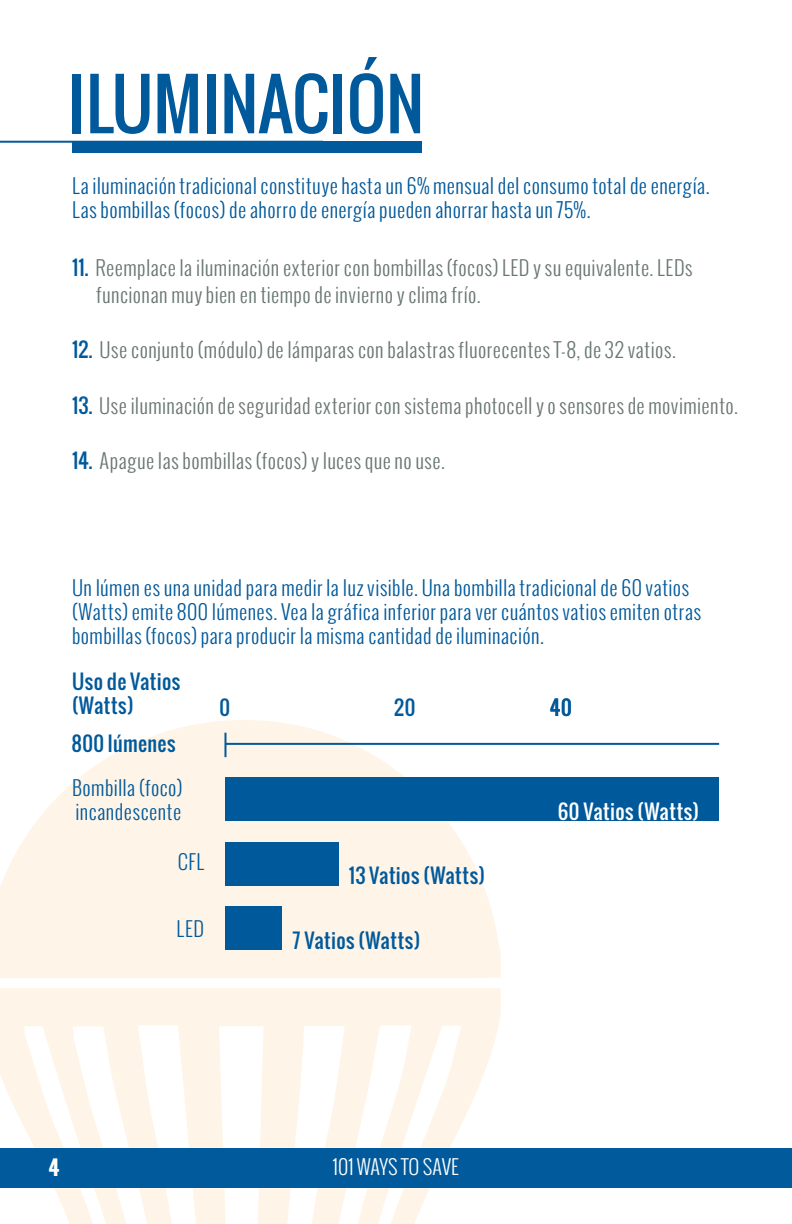
<style>
.page{position:relative;width:792px;height:1224px;background:#fff}
.page>*{position:absolute;margin:0;border:0;box-sizing:border-box;transform-origin:0 0}
.t1{font:68px "Oswald";color:#00599b}
.SubHead_Callout{font:300 20px/24px "Oswald";letter-spacing:.02em;color:#00599b}
.ListCopy{font:300 20px "Oswald";letter-spacing:.02em;color:#687673}
.SubHead_Callout-2{font:20px/24px "Oswald";letter-spacing:.025em;color:#00599b}
.SubHead_Callout-3{font:20px "Oswald";letter-spacing:.025em;color:#fff}
.t2{font:300 20px "Oswald";color:#fff}
.t3{font:700 20px "Oswald";color:#fff}
.s1{font-weight:400;color:#00599b}
</style>
<div class="page">
<div style="left:72px;top:141px;width:350px;height:11px;background:#005a9c"></div>
<svg style="left:0;top:720px;width:501px;height:258px;fill:#fef4e7"></svg>
<svg style="left:0;top:988px;width:501px;height:236px;fill:#fef4e7"></svg>
<hr style="left:0;top:141px;width:323px;height:2px;background:#005a9c">
<div style="left:225px;top:777px;width:494px;height:44px;background:#00599b"></div>
<div style="left:225px;top:842px;width:114px;height:43px;background:#00599b"></div>
<div style="left:225px;top:907px;width:57px;height:43px;background:#00599b"></div>
<hr style="left:225px;top:743px;width:494px;height:2px;background:#00599b">
<hr style="left:224px;top:733px;width:2px;height:24px;background:#00599b">
<div style="left:0;top:1148px;width:792px;height:40px;background:#005a9c"></div>
<p class="t1" style="left:68px;top:53px;width:358px">ILUMINACIÓN</p>
<p class="SubHead_Callout" style="left:72px;top:174px;width:639px">La iluminación tradicional constituye hasta un 6% mensual del consumo total de energía.<br>Las bombillas (focos) de ahorro de energía pueden ahorrar hasta un 75%.</p>
<p class="ListCopy" style="left:72px;top:254px;width:622px"><span class="s1">11.</span> Reemplace la iluminación exterior con bombillas (focos) LED y su equivalente. LEDs</p>
<p class="ListCopy" style="left:96px;top:281px;width:386px">funcionan muy bien en tiempo de invierno y clima frío.</p>
<p class="ListCopy" style="left:72px;top:337px;width:605px"><span class="s1">12.</span> Use conjunto (módulo) de lámparas con balastras fluorecentes T-8, de 32 vatios.</p>
<p class="ListCopy" style="left:72px;top:392px;width:667px"><span class="s1">13.</span> Use iluminación de seguridad exterior con sistema photocell y o sensores de movimiento.</p>
<p class="ListCopy" style="left:72px;top:447px;width:375px"><span class="s1">14.</span> Apague las bombillas (focos) y luces que no use.</p>
<p class="SubHead_Callout" style="left:72px;top:576px;width:631px">Un lúmen es una unidad para medir la luz visible. Una bombilla tradicional de 60 vatios (Watts) emite 800 lúmenes. Vea la gráfica inferior para ver cuántos vatios emiten otras bombillas (focos) para producir la misma cantidad de iluminación.</p>
<p class="SubHead_Callout-2" style="left:72px;top:670px;width:110px">Uso de Vatios (Watts)</p>
<p class="SubHead_Callout-2" style="left:72px;top:731px;width:105px">800 lúmenes</p>
<p class="SubHead_Callout" style="left:72px;top:775px;width:112px">Bombilla (foco) incandescente</p>
<p class="SubHead_Callout" style="left:178px;top:850px;width:28px">CFL</p>
<p class="SubHead_Callout" style="left:177px;top:917px;width:29px">LED</p>
<p class="SubHead_Callout-2" style="left:220px;top:695px;width:12px">0</p>
<p class="SubHead_Callout-2" style="left:394px;top:695px;width:23px">20</p>
<p class="SubHead_Callout-2" style="left:550px;top:695px;width:23px">40</p>
<p class="SubHead_Callout-2" style="left:349px;top:863px;width:138px">13 Vatios (Watts)</p>
<p class="SubHead_Callout-2" style="left:293px;top:928px;width:129px">7 Vatios (Watts)</p>
<p class="SubHead_Callout-3" style="left:558px;top:796px;width:143px">60 Vatios (Watts)</p>
<p class="SubHead_Callout-3" style="left:634px;top:796px;width:75px">60 Watts</p>
<p class="t3" style="left:49px;top:1153px;width:12px">4</p>
<p class="t2" style="left:333px;top:1153px;width:128px">101 WAYS TO SAVE</p>
</div>
